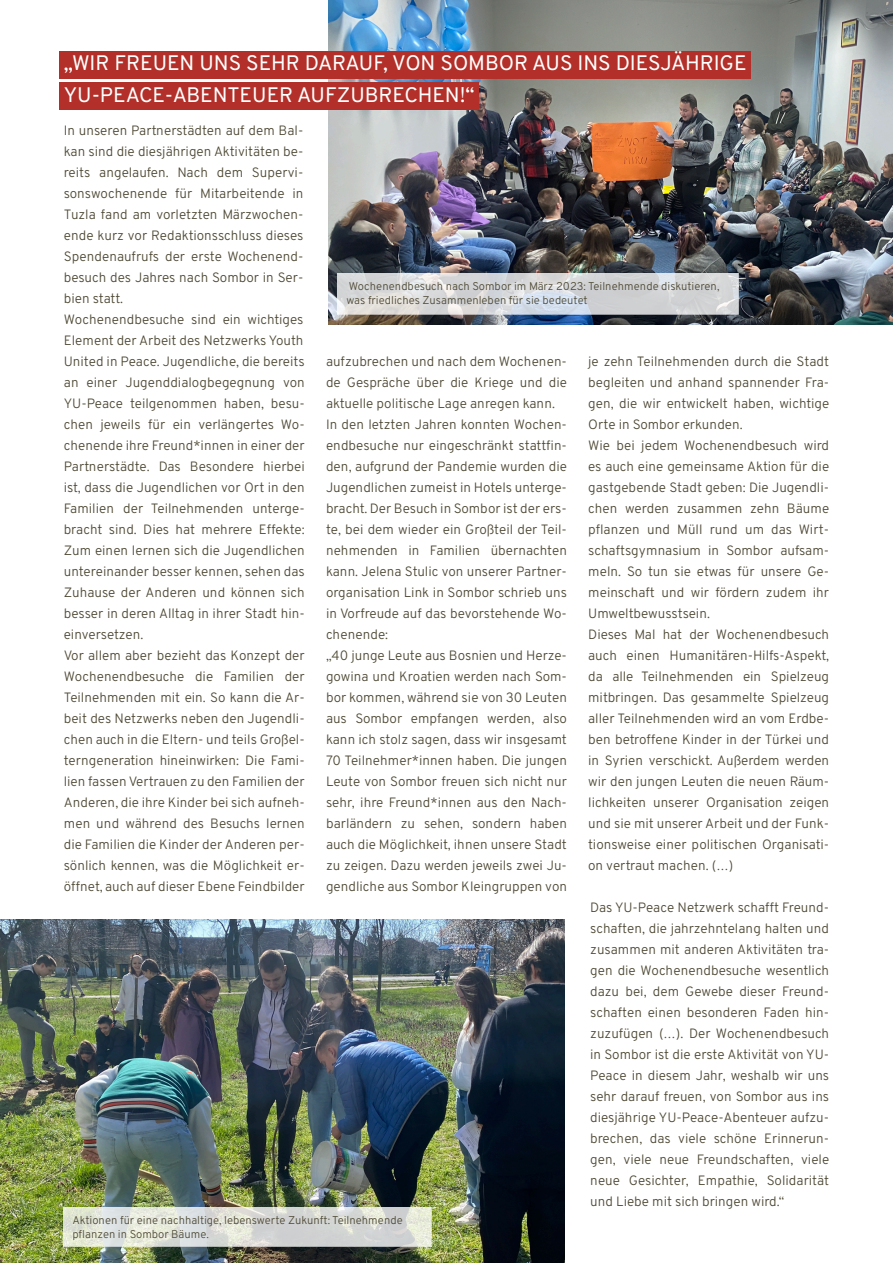
<style>
.page{position:relative;width:893px;height:1263px;background:#fff}
.page>*{position:absolute;margin:0;border:0;box-sizing:border-box;transform-origin:0 0}
.t1{font:21px/31.5px "Overpass";letter-spacing:-.005em;color:#fff}
.t2{font:300 13.5px/21px "Overpass";color:#4e4935}
.t3{font:300 11.25px/13.5px "Overpass";color:#4e4935}
</style>
<div class="page">
<img style="left:329px;top:0;width:564px;height:324px">
<img style="left:338px;top:273px;width:400px;height:41px">
<img style="left:0;top:919px;width:565px;height:344px">
<div style="left:60px;top:51px;width:691px;height:27px;background:#b23029"></div>
<div style="left:60px;top:82px;width:419px;height:28px;background:#b23029"></div>
<img style="left:64px;top:1208px;width:367px;height:38px">
<h1 class="t1" style="left:64px;top:49px;width:684px">„WIR FREUEN UNS SEHR DARAUF, VON SOMBOR AUS INS DIESJÄHRIGE<br>YU-PEACE-ABENTEUER AUFZUBRECHEN!“</h1>
<p class="t2" style="left:64px;top:121px;width:242px">In unseren Partnerstädten auf dem Bal&shy;kan sind die diesjährigen Aktivitäten be&shy;reits angelaufen. Nach dem Supervi&shy;sonswochenende für Mitarbeitende in Tuzla fand am vorletzten Märzwochen&shy;ende kurz vor Redaktionsschluss dieses Spendenaufrufs der erste Wochenend&shy;besuch des Jahres nach Sombor in Ser&shy;bien statt.<br>Wochenendbesuche sind ein wichtiges Element der Arbeit des Netzwerks Youth United in Peace. Jugendliche, die bereits an einer Jugenddialogbegegnung von YU-Peace teilgenommen haben, besu&shy;chen jeweils für ein verlängertes Wo&shy;chenende ihre Freund*innen in einer der Partnerstädte. Das Besondere hierbei ist, dass die Jugendlichen vor Ort in den Familien der Teilnehmenden unterge&shy;bracht sind. Dies hat mehrere Effekte:<br>Zum einen lernen sich die Jugendlichen untereinander besser kennen, sehen das Zuhause der Anderen und können sich besser in deren Alltag in ihrer Stadt hin&shy;einversetzen.<br>Vor allem aber bezieht das Konzept der Wochenendbesuche die Familien der Teilnehmenden mit ein. So kann die Ar&shy;beit des Netzwerks neben den Jugendli&shy;chen auch in die Eltern- und teils Großel&shy;terngeneration hineinwirken: Die Fami&shy;lien fassen Vertrauen zu den Familien der Anderen, die ihre Kinder bei sich aufneh&shy;men und während des Besuchs lernen die Familien die Kinder der Anderen per&shy;sönlich kennen, was die Möglichkeit er&shy;öffnet, auch auf dieser Ebene Feindbilder</p>
<p class="t3" style="left:346px;top:280px;width:375px">Wochenendbesuch nach Sombor im März 2023: Teilnehmende diskutieren, was friedliches Zusammenleben für sie bedeutet</p>
<p class="t2" style="left:326px;top:352px;width:242px">aufzubrechen und nach dem Wochenen&shy;de Gespräche über die Kriege und die aktuelle politische Lage anregen kann.<br>In den letzten Jahren konnten Wochen&shy;endbesuche nur eingeschränkt stattfin&shy;den, aufgrund der Pandemie wurden die Jugendlichen zumeist in Hotels unterge&shy;bracht. Der Besuch in Sombor ist der ers&shy;te, bei dem wieder ein Großteil der Teil&shy;nehmenden in Familien übernachten kann. Jelena Stulic von unserer Partner&shy;organisation Link in Sombor schrieb uns in Vorfreude auf das bevorstehende Wo&shy;chenende:<br>„40 junge Leute aus Bosnien und Herze&shy;gowina und Kroatien werden nach Som&shy;bor kommen, während sie von 30 Leuten aus Sombor empfangen werden, also kann ich stolz sagen, dass wir insgesamt 70 Teilnehmer*innen haben. Die jungen Leute von Sombor freuen sich nicht nur sehr, ihre Freund*innen aus den Nach&shy;barländern zu sehen, sondern haben auch die Möglichkeit, ihnen unsere Stadt zu zeigen. Dazu werden jeweils zwei Ju&shy;gendliche aus Sombor Kleingruppen von</p>
<p class="t2" style="left:588px;top:352px;width:242px">je zehn Teilnehmenden durch die Stadt begleiten und anhand spannender Fra&shy;gen, die wir entwickelt haben, wichtige Orte in Sombor erkunden.<br>Wie bei jedem Wochenendbesuch wird es auch eine gemeinsame Aktion für die gastgebende Stadt geben: Die Jugendli&shy;chen werden zusammen zehn Bäume pflanzen und Müll rund um das Wirt&shy;schaftsgymnasium in Sombor aufsam&shy;meln. So tun sie etwas für unsere Ge&shy;meinschaft und wir fördern zudem ihr Umweltbewusstsein.<br>Dieses Mal hat der Wochenendbesuch auch einen Humanitären-Hilfs-Aspekt, da alle Teilnehmenden ein Spielzeug mitbringen. Das gesammelte Spielzeug aller Teilnehmenden wird an vom Erdbe&shy;ben betroffene Kinder in der Türkei und in Syrien verschickt. Außerdem werden wir den jungen Leuten die neuen Räum&shy;lichkeiten unserer Organisation zeigen und sie mit unserer Arbeit und der Funk&shy;tionsweise einer politischen Organisati&shy;on vertraut machen. (…)</p>
<p class="t2" style="left:590px;top:898px;width:241px;text-align:justify">Das YU-Peace Netzwerk schafft Freund&shy;schaften, die jahrzehntelang halten und zusammen mit anderen Aktivitäten tra&shy;gen die Wochenendbesuche wesentlich dazu bei, dem Gewebe dieser Freund&shy;schaften einen besonderen Faden hin&shy;zuzufügen (…). Der Wochenendbesuch in Sombor ist die erste Aktivität von YU-Peace in diesem Jahr, weshalb wir uns sehr darauf freuen, von Sombor aus ins diesjährige YU-Peace-Abenteuer aufzu&shy;brechen, das viele schöne Erinnerun&shy;gen, viele neue Freundschaften, viele neue Gesichter, Empathie, Solidarität und Liebe mit sich bringen wird.“</p>
<p class="t3" style="left:72px;top:1215px;width:332px">Aktionen für eine nachhaltige, lebenswerte Zukunft: Teilnehmende pflanzen in Sombor Bäume.</p>
</div>
